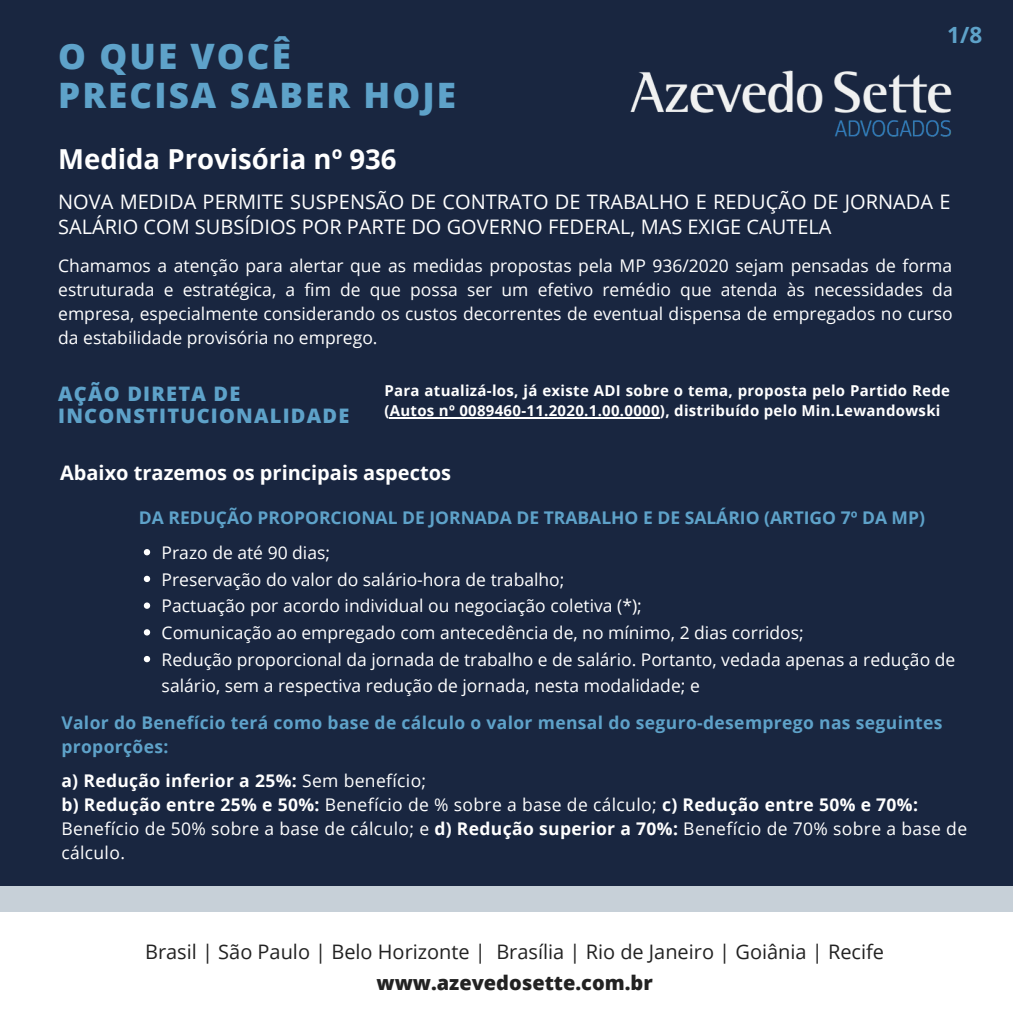
<style>
.page{position:relative;width:1013px;height:1013px;background:#fff}
.page>*{position:absolute;margin:0;border:0;box-sizing:border-box;transform-origin:0 0}
.t1{font:800 35px/38.9px "Open Sans";letter-spacing:.06em;color:#5ea2c9}
.t2{font:700 27.5px "Open Sans";color:#fff}
.t3{font:700 22.5px "Open Sans Hebrew";color:#5ea2c9}
.t4{font:20px/25.9px "Open Sans";color:#fff}
.t5{font:20px "Open Sans";color:#222}
.t6{font:700 20px "Open Sans";color:#fff}
.t7{font:800 20px/22.2px "Open Sans";letter-spacing:.06em;color:#5ea2c9}
.t8{font:800 20px "Open Sans";color:#222}
.t9{font:17.5px/26.8px "Open Sans";color:#fff;text-align:justify}
.t10{font:17.5px/23.9px "Open Sans";letter-spacing:.02em;color:#fff}
.t11{font:700 17.5px/23.9px "Open Sans";letter-spacing:.02em;color:#5ea2c9}
.t12{font:700 17.5px "Open Sans";color:#5ea2c9}
.t13{font:700 15px/20.4px "Open Sans";letter-spacing:.02em;color:#fff}
.s1{font-weight:700}
</style>
<div class="page">
<div style="left:0;top:0;width:1012px;height:1012px;background:#192640"></div>
<div style="left:0;top:911px;width:1012px;height:101px;background:#fff"></div>
<img style="left:630px;top:71px;width:321px;height:66px">
<div style="left:0;top:885px;width:1012px;height:26px;background:#c7d0d8"></div>
<hr style="left:390px;top:417px;width:270px;height:2px;background:#fff">
<svg style="left:144px;top:549px;width:6px;height:6px"></svg>
<svg style="left:144px;top:575px;width:6px;height:7px"></svg>
<svg style="left:144px;top:602px;width:6px;height:7px"></svg>
<svg style="left:144px;top:629px;width:6px;height:6px"></svg>
<svg style="left:144px;top:656px;width:6px;height:6px"></svg>
<h1 class="t1" style="left:58px;top:36px;width:399px">O QUE VOCÊ<br>PRECISA SABER HOJE</h1>
<p class="t3" style="left:947px;top:19px;width:36px">1/8</p>
<h2 class="t2" style="left:58px;top:139px;width:340px">Medida Provisória nº 936</h2>
<p class="t4" style="left:58px;top:188px;width:893px">NOVA MEDIDA PERMITE SUSPENSÃO DE CONTRATO DE TRABALHO E REDUÇÃO DE JORNADA E<br>SALÁRIO COM SUBSÍDIOS POR PARTE DO GOVERNO FEDERAL, MAS EXIGE CAUTELA</p>
<p class="t9" style="left:58px;top:253px;width:896px;line-height:23.9px">Chamamos a atenção para alertar que as medidas propostas pela MP 936/2020 sejam pensadas de forma estruturada e estratégica, a fim de que possa ser um efetivo remédio que atenda às necessidades da empresa, especialmente considerando os custos decorrentes de eventual dispensa de empregados no curso da estabilidade provisória no emprego.</p>
<p class="t7" style="left:58px;top:382px;width:292px">AÇÃO DIRETA DE<br>INCONSTITUCIONALIDADE</p>
<p class="t13" style="left:384px;top:380px;width:567px">Para atualizá-los, já existe ADI sobre o tema, proposta pelo Partido Rede (Autos nº 0089460-11.2020.1.00.0000), distribuído pelo Min.Lewandowski</p>
<p class="t6" style="left:60px;top:459px;width:392px">Abaixo trazemos os principais aspectos</p>
<p class="t12" style="left:139px;top:505px;width:787px">DA REDUÇÃO PROPORCIONAL DE JORNADA DE TRABALHO E DE SALÁRIO (ARTIGO 7º DA MP)</p>
<p class="t9" style="left:162px;top:538px;width:795px;text-align:left">Prazo de até 90 dias;<br>Preservação do valor do salário-hora de trabalho;<br>Pactuação por acordo individual ou negociação coletiva (*);<br>Comunicação ao empregado com antecedência de, no mínimo, 2 dias corridos;<br>Redução proporcional da jornada de trabalho e de salário. Portanto, vedada apenas a redução de salário, sem a respectiva redução de jornada, nesta modalidade; e</p>
<p class="t11" style="left:61px;top:710px;width:882px">Valor do Benefício terá como base de cálculo o valor mensal do seguro-desemprego nas seguintes proporções:</p>
<p class="t10" style="left:61px;top:768px;width:907px"><span class="s1">a) Redução inferior a 25%:</span> Sem benefício;<br><span class="s1">b) Redução entre 25% e 50%:</span> Benefício de % sobre a base de cálculo; <span class="s1">c) Redução entre 50% e 70%:<br></span>Benefício de 50% sobre a base de cálculo; e <span class="s1">d) Redução superior a 70%:</span> Benefício de 70% sobre a base de cálculo.</p>
<p class="t5" style="left:145px;top:937px;width:740px">Brasil | São Paulo | Belo Horizonte | Brasília | Rio de Janeiro | Goiânia | Recife</p>
<p class="t8" style="left:376px;top:968px;width:278px">www.azevedosette.com.br</p>
</div>
